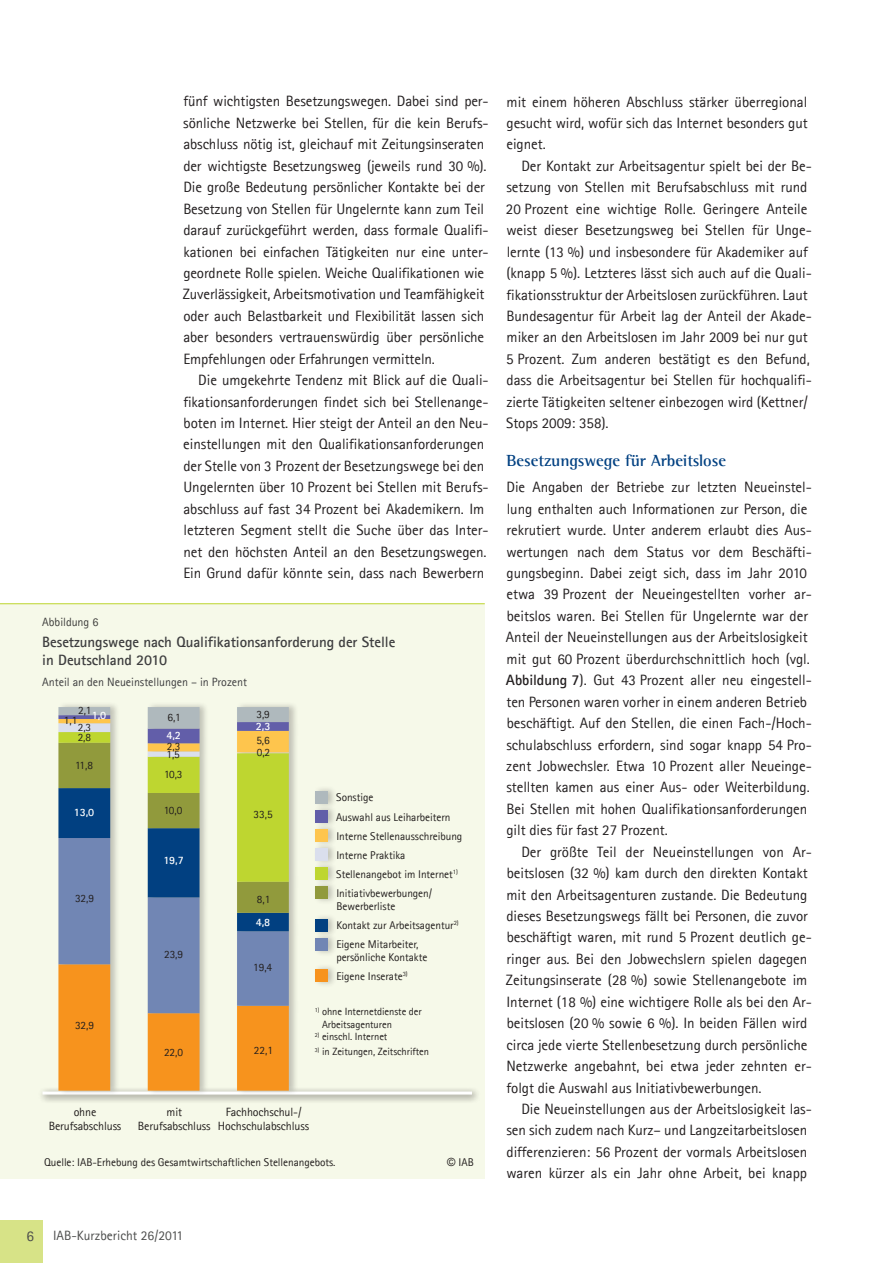
<style>
.page{position:relative;width:893px;height:1263px;background:#fff}
.page>*{position:absolute;margin:0;border:0;box-sizing:border-box;transform-origin:0 0}
.t1{font:700 16.5px "Agfa Rotis Semi Serif";letter-spacing:-.005em;color:#014081}
.t2{font:15px/21.5px "Agfa Rotis Sans Serif";letter-spacing:-.005em;color:#231f20}
.t3{font:700 15px/18px "Agfa Rotis Sans Serif";letter-spacing:-.005em;color:#3e3e3f}
.t4{font:15px "Agfa Rotis Sans Serif";color:#4b4c4b}
.t5{font:13.5px "Agfa Rotis Sans Serif";color:#4b4c4b}
.t6{font:12px/14.4px "Agfa Rotis Sans Serif";letter-spacing:-.01em;color:#221e1d;text-align:center}
.t7{font:12px "Agfa Rotis Sans Serif";letter-spacing:-.005em;color:#3e3e3f}
.t8{font:12px "Agfa Rotis Sans Serif";letter-spacing:-.005em;color:#3e3e3c}
.t9{font:11.25px/13.5px "Agfa Rotis Sans Serif";letter-spacing:-.005em;color:#221e1d}
.t10{font:700 11.25px "Agfa Rotis Sans Serif";color:#fff}
.t11{font:10.5px/12.6px "Agfa Rotis Sans Serif";letter-spacing:-.005em;color:#221e1d}
.s1{font-family:"Arial"}
.s2{font-weight:700}
</style>
<div class="page">
<div style="left:0;top:603px;width:485px;height:576px;background:#f6f9e9"></div>
<div style="left:313px;top:933px;width:24px;height:24px;background:#231f20;opacity:.25"></div>
<div style="left:315px;top:938px;width:12px;height:13px;background:#7186b4"></div>
<div style="left:313px;top:913px;width:24px;height:25px;background:#231f20;opacity:.25"></div>
<div style="left:315px;top:919px;width:12px;height:13px;background:#014081"></div>
<div style="left:313px;top:963px;width:24px;height:25px;background:#231f20;opacity:.25"></div>
<div style="left:315px;top:969px;width:12px;height:13px;background:#f7931d"></div>
<div style="left:313px;top:880px;width:24px;height:25px;background:#231f20;opacity:.25"></div>
<div style="left:315px;top:886px;width:12px;height:13px;background:#919a3c"></div>
<div style="left:313px;top:861px;width:24px;height:25px;background:#231f20;opacity:.25"></div>
<div style="left:315px;top:867px;width:12px;height:13px;background:#bed630"></div>
<div style="left:313px;top:842px;width:24px;height:25px;background:#231f20;opacity:.25"></div>
<div style="left:315px;top:848px;width:12px;height:13px;background:#dadfed"></div>
<div style="left:313px;top:823px;width:24px;height:24px;background:#231f20;opacity:.25"></div>
<div style="left:315px;top:829px;width:12px;height:13px;background:#fec54d"></div>
<div style="left:313px;top:804px;width:24px;height:24px;background:#231f20;opacity:.25"></div>
<div style="left:315px;top:810px;width:12px;height:12px;background:#625ea9"></div>
<div style="left:313px;top:785px;width:24px;height:24px;background:#231f20;opacity:.25"></div>
<div style="left:315px;top:791px;width:12px;height:12px;background:#afb9bd"></div>
<div style="left:38px;top:1087px;width:443px;height:16px;background:#231f20;opacity:.75"></div>
<hr style="left:43px;top:1091px;width:429px;height:3px;background:#fff">
<div style="left:57px;top:701px;width:63px;height:395px;background:#231f20;opacity:.25"></div>
<svg style="left:58px;top:707px;width:52px;height:384px"></svg>
<hr style="left:0;top:603px;width:485px;height:1px;background:#bed630">
<div style="left:146px;top:701px;width:63px;height:395px;background:#231f20;opacity:.25"></div>
<svg style="left:148px;top:707px;width:52px;height:384px"></svg>
<div style="left:236px;top:701px;width:63px;height:395px;background:#231f20;opacity:.25"></div>
<svg style="left:237px;top:707px;width:52px;height:384px"></svg>
<div style="left:0;top:1220px;width:43px;height:43px;background:#d7e387"></div>
<p class="t2" style="left:183px;top:91px;width:307px">fünf wichtigsten Besetzungswegen. Dabei sind per&shy;sönliche Netzwerke bei Stellen, für die kein Berufs&shy;abschluss nötig ist, gleichauf mit Zeitungsinseraten der wichtigste Besetzungsweg (jeweils rund 30 %).<br>Die große Bedeutung persönlicher Kontakte bei der Besetzung von Stellen für Ungelernte kann zum Teil darauf zurückgeführt werden, dass formale Qualifi&shy;kationen bei einfachen Tätigkeiten nur eine unter&shy;geordnete Rolle spielen. Weiche Qualifikationen wie Zuverlässigkeit, Arbeitsmotivation und Teamfähigkeit oder auch Belastbarkeit und Flexibilität lassen sich aber besonders vertrauenswürdig über persönliche Empfehlungen oder Erfahrungen vermitteln.</p>
<p class="t2" style="left:183px;top:369px;width:307px;text-indent:15px">Die umgekehrte Tendenz mit Blick auf die Quali&shy;fikationsanforderungen findet sich bei Stellenange&shy;boten im Internet. Hier steigt der Anteil an den Neu&shy;einstellungen mit den Qualifikationsanforderungen der Stelle von 3 Prozent der Besetzungswege bei den Ungelernten über 10 Prozent bei Stellen mit Berufs&shy;abschluss auf fast 34 Prozent bei Akademikern. Im letzteren Segment stellt die Suche über das Inter&shy;net den höchsten Anteil an den Besetzungswegen.<br>Ein Grund dafür könnte sein, dass nach Bewerbern</p>
<p class="t8" style="left:42px;top:615px;width:58px">Abbildung 6</p>
<p class="t3" style="left:42px;top:632px;width:355px">Besetzungswege nach Qualifikationsanforderung der Stelle in Deutschland 2010</p>
<p class="t7" style="left:42px;top:674px;width:206px">Anteil an den Neueinstellungen – in Prozent</p>
<p class="t9" style="left:78px;top:704px;width:15px">2,1</p>
<p class="t10" style="left:92px;top:708px;width:16px">1,0</p>
<p class="t9" style="left:64px;top:713px;width:15px">1,1</p>
<p class="t9" style="left:78px;top:720px;width:15px">2,3</p>
<p class="t9" style="left:78px;top:731px;width:15px">2,8</p>
<p class="t9" style="left:167px;top:710px;width:15px">6,1</p>
<p class="t10" style="left:166px;top:728px;width:16px">4,2</p>
<p class="t9" style="left:167px;top:739px;width:15px">2,3</p>
<p class="t9" style="left:166px;top:747px;width:15px">1,5</p>
<p class="t9" style="left:256px;top:708px;width:15px">3,9</p>
<p class="t10" style="left:256px;top:719px;width:16px">2,3</p>
<p class="t9" style="left:256px;top:734px;width:15px">5,6</p>
<p class="t9" style="left:257px;top:746px;width:15px">0,2</p>
<p class="t9" style="left:75px;top:758px;width:19px">11,8</p>
<p class="t9" style="left:164px;top:768px;width:20px">10,3</p>
<p class="t9" style="left:336px;top:791px;width:39px">Sonstige</p>
<p class="t10" style="left:74px;top:805px;width:22px">13,0</p>
<p class="t9" style="left:164px;top:803px;width:20px">10,0</p>
<p class="t9" style="left:254px;top:808px;width:21px">33,5</p>
<p class="t9" style="left:336px;top:810px;width:116px">Auswahl aus Leiharbeitern</p>
<p class="t9" style="left:336px;top:829px;width:127px">Interne Stellenausschreibung</p>
<p class="t10" style="left:163px;top:853px;width:22px">19,7</p>
<p class="t9" style="left:336px;top:848px;width:70px">Interne Praktika</p>
<p class="t9" style="left:336px;top:867px;width:123px">Stellenangebot im Internet<sup>1)</sup></p>
<p class="t9" style="left:75px;top:891px;width:21px">32,9</p>
<p class="t9" style="left:257px;top:892px;width:15px">8,1</p>
<p class="t9" style="left:336px;top:886px;width:97px">Initiativbewerbungen/<br>Bewerberliste</p>
<p class="t9" style="left:164px;top:947px;width:21px">23,9</p>
<p class="t10" style="left:256px;top:915px;width:16px">4,8</p>
<p class="t9" style="left:253px;top:961px;width:21px">19,4</p>
<p class="t9" style="left:336px;top:918px;width:124px">Kontakt zur Arbeitsagentur<sup>2)</sup></p>
<p class="t9" style="left:336px;top:969px;width:73px">Eigene Inserate<sup>3)</sup></p>
<p class="t9" style="left:336px;top:937px;width:92px">Eigene Mitarbeiter, persönliche Kontakte</p>
<p class="t9" style="left:75px;top:1018px;width:21px">32,9</p>
<p class="t9" style="left:164px;top:1045px;width:21px">22,0</p>
<p class="t9" style="left:254px;top:1043px;width:21px">22,1</p>
<p class="t11" style="left:322px;top:1005px;width:101px;text-indent:-8px"><sup>1)</sup> ohne Internetdienste der<br>Arbeitsagenturen</p>
<p class="t11" style="left:315px;top:1030px;width:74px"><sup>2)</sup> einschl. Internet</p>
<p class="t11" style="left:315px;top:1045px;width:116px"><sup>3)</sup> in Zeitungen, Zeitschriften</p>
<p class="t6" style="left:49px;top:1104px;width:74px">ohne<br>Berufsabschluss</p>
<p class="t6" style="left:138px;top:1104px;width:74px">mit<br>Berufsabschluss</p>
<p class="t6" style="left:218px;top:1104px;width:93px">Fachhochschul-/<br>Hochschulabschluss</p>
<p class="t9" style="left:44px;top:1155px;width:293px">Quelle: IAB-Erhebung des Gesamtwirtschaftlichen Stellenangebots.</p>
<p class="t9" style="left:447px;top:1155px;width:28px"><span class="s1">©</span> IAB</p>
<p class="t2" style="left:506px;top:91px;width:303px;text-align:justify">mit einem höheren Abschluss stärker überregional gesucht wird, wofür sich das Internet besonders gut eignet.</p>
<p class="t2" style="left:506px;top:155px;width:307px;text-indent:15px">Der Kontakt zur Arbeitsagentur spielt bei der Be&shy;setzung von Stellen mit Berufsabschluss mit rund 20 Prozent eine wichtige Rolle. Geringere Anteile weist dieser Besetzungsweg bei Stellen für Unge&shy;lernte (13 %) und insbesondere für Akademiker auf (knapp 5 %). Letzteres lässt sich auch auf die Quali&shy;fikationsstruktur der Arbeitslosen zurückführen. Laut Bundesagentur für Arbeit lag der Anteil der Akade&shy;miker an den Arbeitslosen im Jahr 2009 bei nur gut 5 Prozent. Zum anderen bestätigt es den Befund, dass die Arbeitsagentur bei Stellen für hochqualifi&shy;zierte Tätigkeiten seltener einbezogen wird (Kettner/ Stops 2009: 358).</p>
<p class="t1" style="left:507px;top:450px;width:221px">Besetzungswege für Arbeitslose</p>
<p class="t2" style="left:506px;top:476px;width:307px">Die Angaben der Betriebe zur letzten Neueinstel&shy;lung enthalten auch Informationen zur Person, die rekrutiert wurde. Unter anderem erlaubt dies Aus&shy;wertungen nach dem Status vor dem Beschäfti&shy;gungsbeginn. Dabei zeigt sich, dass im Jahr 2010 etwa 39 Prozent der Neueingestellten vorher ar&shy;beitslos waren. Bei Stellen für Ungelernte war der Anteil der Neueinstellungen aus der Arbeitslosigkeit mit gut 60 Prozent überdurchschnittlich hoch (vgl.<br><span class="s2">Abbildung 7</span>). Gut 43 Prozent aller neu eingestell&shy;ten Personen waren vorher in einem anderen Betrieb beschäftigt. Auf den Stellen, die einen Fach-/Hoch&shy;schulabschluss erfordern, sind sogar knapp 54 Pro&shy;zent Jobwechsler. Etwa 10 Prozent aller Neueinge&shy;stellten kamen aus einer Aus- oder Weiterbildung.<br>Bei Stellen mit hohen Qualifikationsanforderungen gilt dies für fast 27 Prozent.</p>
<p class="t2" style="left:506px;top:841px;width:307px;text-indent:15px">Der größte Teil der Neueinstellungen von Ar&shy;beitslosen (32 %) kam durch den direkten Kontakt mit den Arbeitsagenturen zustande. Die Bedeutung dieses Besetzungswegs fällt bei Personen, die zuvor beschäftigt waren, mit rund 5 Prozent deutlich ge&shy;ringer aus. Bei den Jobwechslern spielen dagegen Zeitungsinserate (28 %) sowie Stellenangebote im Internet (18 %) eine wichtigere Rolle als bei den Ar&shy;beitslosen (20 % sowie 6 %). In beiden Fällen wird circa jede vierte Stellenbesetzung durch persönliche Netzwerke angebahnt, bei etwa jeder zehnten er&shy;folgt die Auswahl aus Initiativbewerbungen.</p>
<p class="t2" style="left:506px;top:1098px;width:307px;text-indent:15px">Die Neueinstellungen aus der Arbeitslosigkeit las&shy;sen sich zudem nach Kurz– und Langzeitarbeitslosen differenzieren: 56 Prozent der vormals Arbeitslosen waren kürzer als ein Jahr ohne Arbeit, bei knapp</p>
<p class="t4" style="left:27px;top:1227px;width:9px">6</p>
<p class="t5" style="left:53px;top:1227px;width:132px">IAB-Kurzbericht 26/2011</p>
</div>
